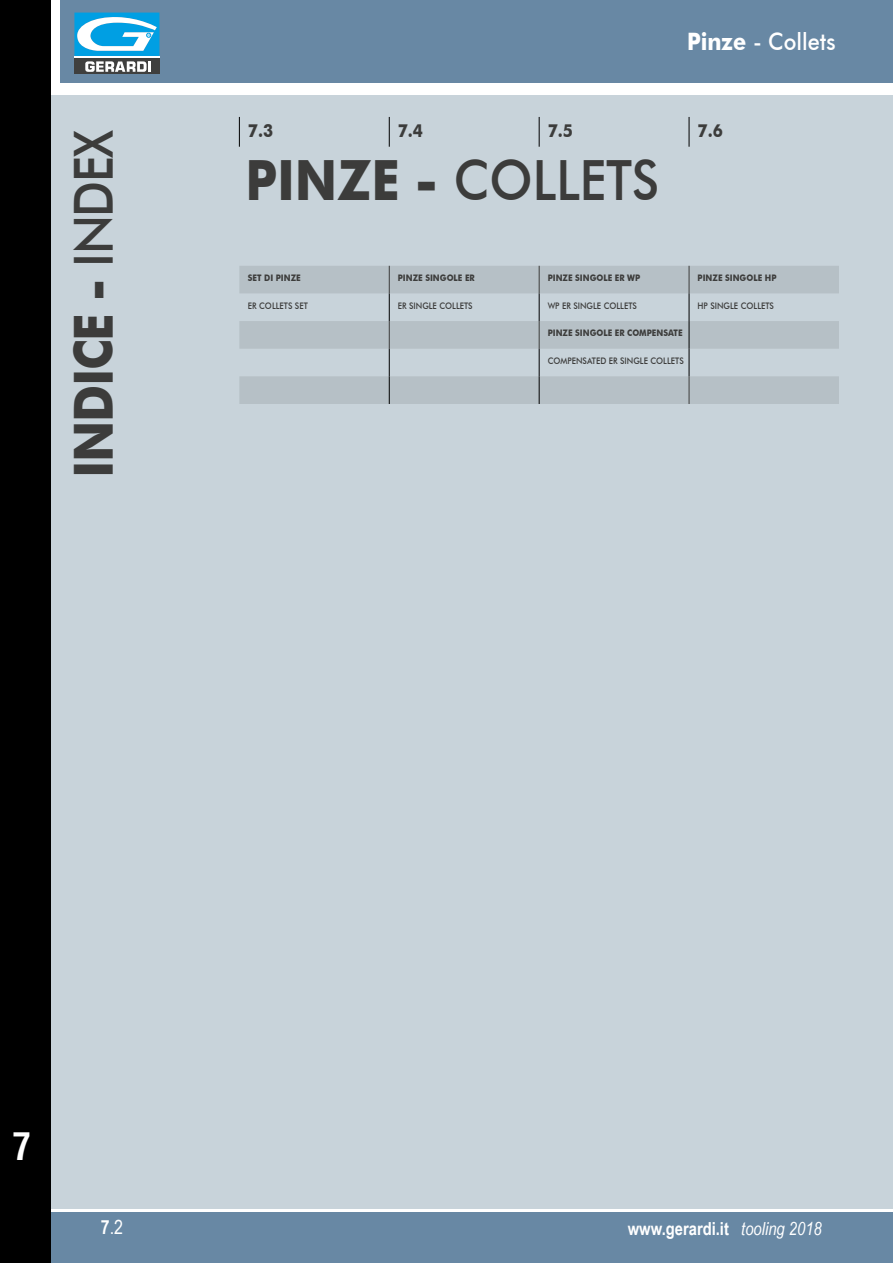
<style>
.page{position:relative;width:893px;height:1263px;background:#fff}
.page>*{position:absolute;margin:0;border:0;box-sizing:border-box;transform-origin:0 0}
.t1{font:500 55.5px "Futura BT";color:#3c3c3b;scale:.9 1}
.t2{font:700 54px "Futura BT";letter-spacing:-.03em;color:#3c3c3b;scale:.9 1}
.t3{font:700 condensed 37.5px "Helvetica CE";color:#fff}
.t4{font:500 24px "Futura BT";color:#fff;scale:.9 1}
.t5{font:19.5px "Arial Narrow";color:#fff}
.t6{font:700 18px "Arial Narrow";color:#fff}
.t7{font:700 18px "Futura BT";color:#3c3c3b;scale:.9 1}
.t8{font:500 9px "Futura BT";color:#3c3c3b;scale:.9 1}
.t9{font:700 9px "Futura BT";color:#3c3c3b;scale:.9 1}
.s1{font-weight:700}
.s2{font-weight:500}
.s3{font-weight:400;font-style:italic}
</style>
<div class="page">
<div style="left:51px;top:96px;width:842px;height:1113px;background:#c8d3da"></div>
<div style="left:61px;top:0;width:832px;height:83px;background:#6888a4"></div>
<div style="left:0;top:1212px;width:893px;height:51px;background:#6888a4"></div>
<div style="left:0;top:0;width:51px;height:1263px;background:#000"></div>
<div style="left:75px;top:59px;width:84px;height:15px;background:#3f3f3e"></div>
<svg style="left:75px;top:13px;width:84px;height:59px;background:#65b2d3"></svg>
<hr style="left:389px;top:117px;width:1px;height:30px;background:#000">
<hr style="left:539px;top:117px;width:1px;height:30px;background:#000">
<hr style="left:239px;top:117px;width:1px;height:30px;background:#000">
<hr style="left:689px;top:117px;width:1px;height:30px;background:#000">
<svg style="left:239px;top:266px;width:600px;height:138px"></svg>
<h3 class="t4" style="left:687px;top:26px;width:167px"><span class="s1">Pinze</span> - Collets</h3>
<h2 class="t2" style="left:61px;top:478px;width:388px;rotate:-90deg">INDICE - <span class="s2">INDEX</span></h2>
<h3 class="t7" style="left:248px;top:119px;width:30px">7.3</h3>
<h3 class="t7" style="left:398px;top:119px;width:30px">7.4</h3>
<h3 class="t7" style="left:548px;top:119px;width:30px">7.5</h3>
<h3 class="t7" style="left:698px;top:119px;width:30px">7.6</h3>
<h1 class="t1" style="left:245px;top:146px;width:461px"><span class="s1">PINZE -</span> COLLETS</h1>
<p class="t9" style="left:248px;top:272px;width:60px">SET DI PINZE</p>
<p class="t9" style="left:398px;top:272px;width:87px">PINZE SINGOLE ER</p>
<p class="t9" style="left:548px;top:272px;width:104px">PINZE SINGOLE ER WP</p>
<p class="t9" style="left:698px;top:272px;width:89px">PINZE SINGOLE HP</p>
<p class="t8" style="left:248px;top:300px;width:68px">ER COLLETS SET</p>
<p class="t8" style="left:398px;top:300px;width:85px">ER SINGLE COLLETS</p>
<p class="t8" style="left:548px;top:300px;width:101px">WP ER SINGLE COLLETS</p>
<p class="t8" style="left:698px;top:300px;width:86px">HP SINGLE COLLETS</p>
<p class="t9" style="left:548px;top:328px;width:152px">PINZE SINGOLE ER COMPENSATE</p>
<p class="t8" style="left:548px;top:355px;width:153px">COMPENSATED ER SINGLE COLLETS</p>
<h3 class="t3" style="left:13px;top:1122px;width:20px">7</h3>
<h3 class="t5" style="left:101px;top:1213px;width:24px"><span class="s1">7</span>.2</h3>
<h3 class="t6" style="left:628px;top:1215px;width:195px">www.gerardi.it <span class="s3">tooling 2018</span></h3>
</div>
